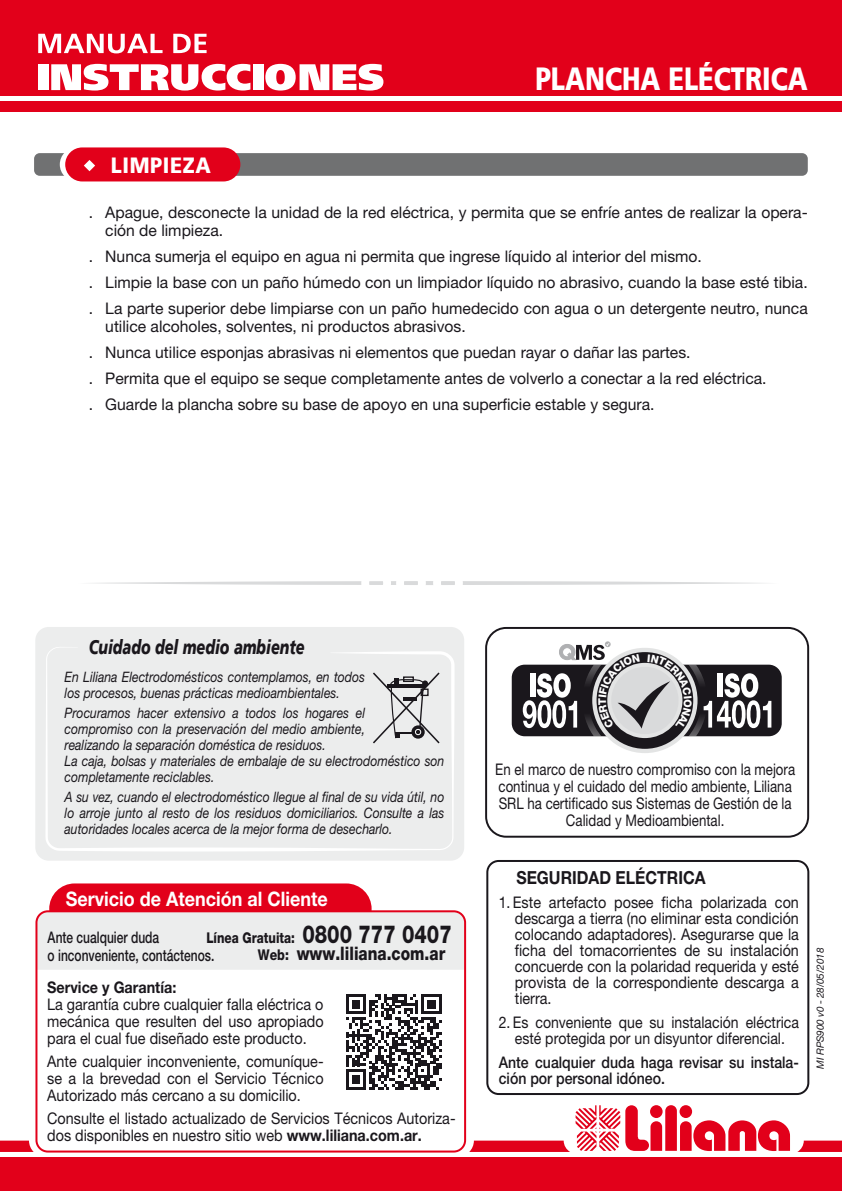
<style>
.page{position:relative;width:842px;height:1191px;background:#fff}
.page>*{position:absolute;margin:0;border:0;box-sizing:border-box;transform-origin:0 0}
.t1{font:900 32px "Frutiger 75";color:#fff;scale:.8 1}
.t2{font:900 22px "Frutiger 75";letter-spacing:.03em;color:#fff;scale:.9 1}
.t3{font:700 20px "Helvetica Neue";color:#fff;scale:.9 1}
.t4{font:italic 900 20px "Frutiger 76";color:#1a171c;scale:.72 1}
.t5{font:800 18.6px "Helvetica Neue";color:#1a171c;scale:.83 1}
.t6{font:700 18px "Helvetica Neue";color:#1a171c;scale:.88 1}
.t7{font:16px/26px "Helvetica Neue";color:#1a171c}
.t8{font:16px/17px "Helvetica Neue";color:#1a171c;text-align:justify;scale:.9 1}
.t9{font:16px/16px "Helvetica Neue";color:#1a171c;text-align:justify;scale:.88 1}
.t10{font:16px/17px "Helvetica Neue";color:#1a171c;text-align:center;scale:.83 1}
.t11{font:500 16px/16px "Helvetica Neue";color:#1a171c;scale:.88 1}
.t12{font:500 16px/18px "Helvetica Neue";color:#1a171c;scale:.75 1}
.t13{font:700 16px "Helvetica Neue";color:#1a171c;scale:.9 1}
.t14{font:800 14.8px "Helvetica Neue";color:#1a171c;scale:.8 1}
.t15{font:italic 14.4px/16px "Helvetica Neue";color:#1a171c;scale:.85 1}
.t16{font:italic 10px "Helvetica Neue";letter-spacing:-.02em;color:#1a171c}
.s1{font-size:24.8px}
.s2{font-size:14.8px}
.s3{font-weight:700}
</style>
<div class="page">
<div style="left:0;top:0;width:842px;height:95px;background:#e2001a"></div>
<div style="left:0;top:101px;width:842px;height:10px;background:#e2001a"></div>
<div style="left:38px;top:64px;width:10px;height:26px;background:#fff"></div>
<svg style="left:51px;top:64px;width:199px;height:27px"></svg>
<div style="left:253px;top:64px;width:10px;height:26px;background:#fff"></div>
<svg style="left:265px;top:64px;width:118px;height:27px"></svg>
<svg style="left:38px;top:34px;width:125px;height:19px"></svg>
<svg style="left:173px;top:34px;width:34px;height:19px"></svg>
<svg style="left:0;top:1140px;width:34px;height:12px"></svg>
<svg style="left:469px;top:1105px;width:321px;height:47px"></svg>
<div style="left:0;top:1157px;width:842px;height:34px;background:#e2001a"></div>
<svg style="left:797px;top:1140px;width:45px;height:12px"></svg>
<div style="left:34px;top:153px;width:774px;height:23px;background:#707172;border-radius:6px"></div>
<div style="left:60px;top:147px;width:173px;height:34px;background:#fff;border-radius:17px"></div>
<div style="left:65px;top:147px;width:175px;height:34px;background:#e2001a;border-radius:17px"></div>
<svg style="left:84px;top:160px;width:11px;height:11px"></svg>
<svg style="left:94px;top:581px;width:669px;height:4px"></svg>
<div style="left:486px;top:860px;width:323px;height:235px;border:2px solid #1a171c;border-radius:11px"></div>
<div style="left:49px;top:883px;width:323px;height:62px;background:#e2001a;border-radius:25px"></div>
<div style="left:38px;top:913px;width:425px;height:56px;background:#eceded"></div>
<div style="left:35px;top:910px;width:431px;height:242px;border:2px solid #e2001a;border-radius:11px"></div>
<svg style="left:346px;top:994px;width:95px;height:95px"></svg>
<div style="left:35px;top:627px;width:429px;height:233px;background:#eceded;border-radius:13px"></div>
<svg style="left:46px;top:647px;width:408px;height:204px"></svg>
<svg style="left:371px;top:671px;width:70px;height:74px"></svg>
<div style="left:485px;top:627px;width:324px;height:210px;border:2px solid #1a171c;border-radius:20px"></div>
<div style="left:512px;top:664px;width:270px;height:72px;background:#1a171c;border-radius:13px"></div>
<svg style="left:523px;top:641px;width:248px;height:108px"></svg>
<h2 class="t2" style="left:111px;top:152px;width:113px">LIMPIEZA</h2>
<h1 class="t1" style="left:535px;top:59px;width:342px">PLANCHA ELÉCTRICA</h1>
<p class="t7" style="left:105px;top:203px;width:704px;line-height:18px;text-indent:-16px">. Apague, desconecte la unidad de la red eléctrica, y permita que se enfríe antes de realizar la opera&shy;ción de limpieza.</p>
<p class="t7" style="left:89px;top:243px;width:720px">. Nunca sumerja el equipo en agua ni permita que ingrese líquido al interior del mismo.<br>. Limpie la base con un paño húmedo con un limpiador líquido no abrasivo, cuando la base esté tibia. . La parte superior debe limpiarse con un paño humedecido con agua o un detergente neutro, nunca</p>
<p class="t7" style="left:89px;top:313px;width:679px;text-indent:16px">utilice alcoholes, solventes, ni productos abrasivos.<br>. Nunca utilice esponjas abrasivas ni elementos que puedan rayar o dañar las partes.<br>. Permita que el equipo se seque completamente antes de volverlo a conectar a la red eléctrica. . Guarde la plancha sobre su base de apoyo en una superficie estable y segura.</p>
<p class="t4" style="left:89px;top:635px;width:302px">Cuidado del medio ambiente</p>
<p class="t15" style="left:65px;top:668px;width:355px">En Liliana Electrodomésticos contemplamos, en todos los procesos, buenas prácticas medioambientales.</p>
<p class="t15" style="left:65px;top:704px;width:448px">Procuramos hacer extensivo a todos los hogares el<br>compromiso con la preservación del medio ambiente,<br>realizando la separación doméstica de residuos.<br>La caja, bolsas y materiales de embalaje de su electrodoméstico son completamente reciclables.</p>
<p class="t15" style="left:65px;top:788px;width:448px;text-align:justify">A su vez, cuando el electrodoméstico llegue al final de su vida útil, no lo arroje junto al resto de los residuos domiciliarios. Consulte a las autoridades locales acerca de la mejor forma de desecharlo.</p>
<p class="t3" style="left:66px;top:887px;width:293px">Servicio de Atención al Cliente</p>
<p class="t14" style="left:206px;top:928px;width:308px">Línea Gratuita: <span class="s1">0800 777 0407</span></p>
<p class="t5" style="left:258px;top:942px;width:227px"><span class="s2">Web:</span> www.liliana.com.ar</p>
<p class="t13" style="left:47px;top:977px;width:145px">Service y Garantía:</p>
<p class="t8" style="left:47px;top:995px;width:309px">La garantía cubre cualquier falla eléctrica o mecánica que resulten del uso apropiado para el cual fue diseñado este producto.</p>
<p class="t8" style="left:47px;top:1052px;width:309px">Ante cualquier inconveniente, comuníque&shy;se a la brevedad con el Servicio Técnico Autorizado más cercano a su domicilio.</p>
<p class="t8" style="left:47px;top:1109px;width:455px">Consulte el listado actualizado de Servicios Técnicos Autoriza&shy;dos disponibles en nuestro sitio web <span class="s3">www.liliana.com.ar.</span></p>
<p class="t12" style="left:48px;top:928px;width:224px">Ante cualquier duda<br>o inconveniente, contáctenos.</p>
<p class="t10" style="left:495px;top:760px;width:363px">En el marco de nuestro compromiso con la mejora continua y el cuidado del medio ambiente, Liliana SRL ha certificado sus Sistemas de Gestión de la Calidad y Medioambiental.</p>
<p class="t6" style="left:516px;top:866px;width:216px">SEGURIDAD ELÉCTRICA</p>
<p class="t9" style="left:515px;top:893px;width:324px;text-indent:-16px">1. Este artefacto posee ficha polarizada con descarga a tierra (no eliminar esta condición colocando adaptadores). Asegurarse que la ficha del tomacorrientes de su instalación concuerde con la polaridad requerida y esté provista de la correspondiente descarga a tierra.</p>
<p class="t9" style="left:499px;top:1013px;width:343px;text-align:center">2. Es conveniente que su instalación eléctrica esté protegida por un disyuntor diferencial.</p>
<p class="t11" style="left:499px;top:1053px;width:343px">Ante cualquier duda haga revisar su instala&shy;ción por personal idóneo.</p>
<p class="t16" style="left:814px;top:1068px;width:123px;rotate:-90deg">MI RPS900 v0 - 28/05/2018</p>
</div>
